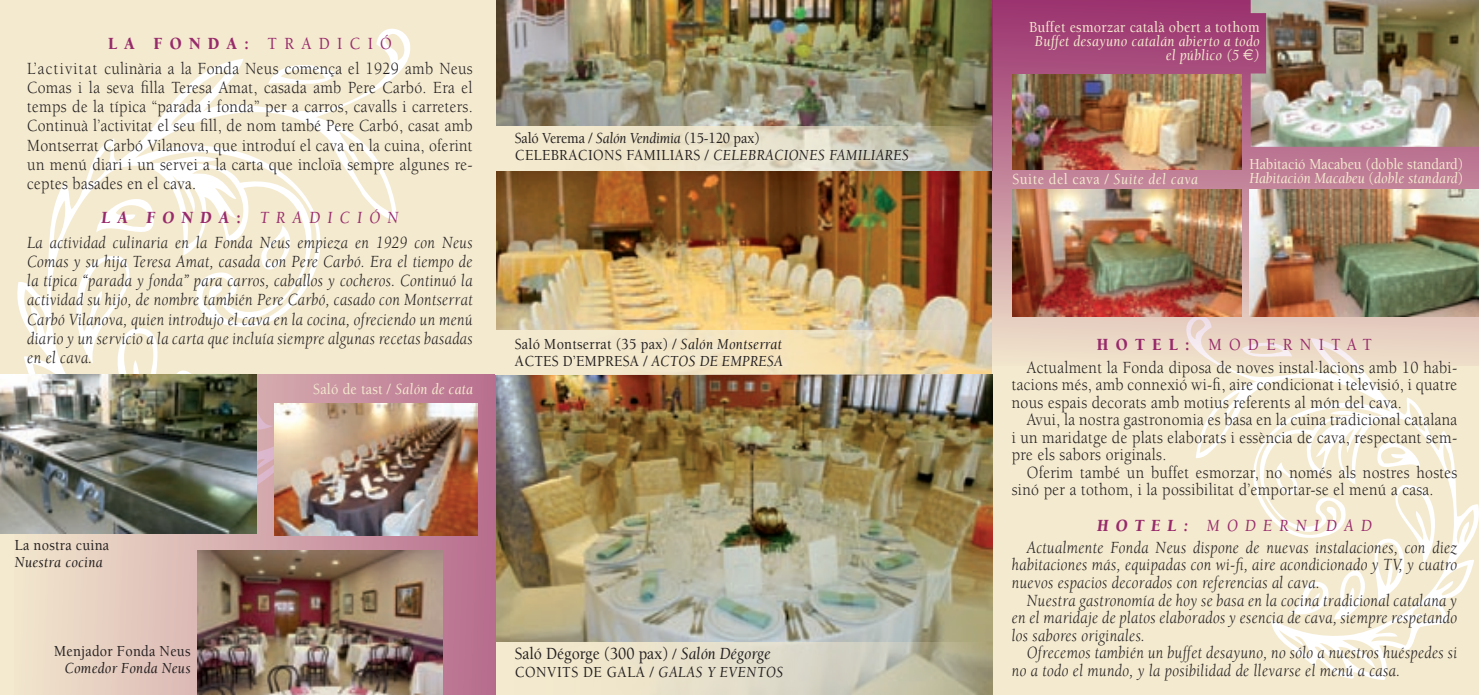
<style>
.page{position:relative;width:1479px;height:695px;background:#fff}
.page>*{position:absolute;margin:0;border:0;box-sizing:border-box;transform-origin:0 0}
.t1{font:italic 17.5px/19.2px "Berkeley Std";letter-spacing:.02em;color:#231f20;text-align:justify;scale:.9 1}
.t2{font:17.5px/19.2px "Berkeley Std";letter-spacing:.02em;color:#231f20;text-align:justify;scale:.9 1}
.t3{font:italic 17.5px "Berkeley Std";letter-spacing:.46em;color:#972a6b;scale:.9 1}
.t4{font:500 17.5px "Berkeley Std";color:#231f20;scale:.9 1}
.t5{font:900 17.5px "Berkeley Std";letter-spacing:.46em;color:#972a6b;scale:.9 1}
.t6{font:500 17.5px "Berkeley Std";letter-spacing:.46em;color:#972a6b;scale:.9 1}
.t7{font:500 15.75px "Berkeley Std";letter-spacing:.02em;color:#231f20;scale:.9 1}
.t8{font:italic 15.75px "Berkeley Std";letter-spacing:.02em;color:#231f20;scale:.9 1}
.t9{font:500 15.75px "Berkeley Std";letter-spacing:.02em;color:#f4eacf;scale:.9 1}
.t10{font:italic 15.75px/14px "Berkeley Std";letter-spacing:.02em;color:#f4eacf;text-align:right;scale:.9 1}
.t11{font:500 15.75px "Berkeley Std";letter-spacing:-.01em;color:#231f20;scale:.9 1}
.t12{font:italic 15.75px "Berkeley Std";color:#f4eacf;scale:.9 1}
.t13{font:500 15.75px "Berkeley Std";color:#f4eacf;scale:.9 1}
.t14{font:500 15.75px "Berkeley Std";letter-spacing:.04em;color:#231f20;scale:.9 1}
.t15{font:500 15.75px "Berkeley Std";letter-spacing:.04em;color:#f4eacf;scale:.9 1}
.s1{font-weight:500}
.s2{font-weight:900}
.s3{font-weight:900;font-style:normal}
.s4{font-weight:400;font-style:italic}
.s5{font-weight:500;font-style:normal}
.s6{font-size:15.75px}
.s7{font-family:"Euro Sans";font-style:normal}
</style>
<div class="page">
<div style="left:0;top:0;width:992px;height:694px;background:#f4eacf"></div>
<svg style="left:17px;top:28px;width:394px;height:346px"></svg>
<svg style="left:65px;top:183px;width:243px;height:191px"></svg>
<img style="left:496px;top:170px;width:496px;height:524px">
<div style="left:992px;top:0;width:486px;height:694px;background:#f4eacf"></div>
<svg style="left:1196px;top:365px;width:282px;height:314px"></svg>
<svg style="left:1262px;top:430px;width:181px;height:190px"></svg>
<div style="left:14px;top:374px;width:482px;height:320px;background:linear-gradient(to right,#f2e6cd,#b76e8e)"></div>
<img style="left:274px;top:403px;width:203px;height:132px">
<img style="left:0;top:374px;width:256px;height:159px">
<img style="left:197px;top:550px;width:245px;height:144px">
<img style="left:496px;top:0;width:496px;height:170px">
<svg style="left:496px;top:642px;width:491px;height:52px"></svg>
<svg style="left:496px;top:330px;width:491px;height:44px"></svg>
<svg style="left:496px;top:126px;width:491px;height:44px;fill:#eae3cb"></svg>
<svg style="left:992px;top:0;width:486px;height:365px;background:#c68d9d"></svg>
<img style="left:1012px;top:189px;width:229px;height:127px">
<img style="left:1012px;top:74px;width:229px;height:95px">
<img style="left:1248px;top:189px;width:230px;height:127px">
<img style="left:1250px;top:0;width:228px;height:147px">
<p class="t5" style="left:108px;top:35px;width:317px">LA FONDA: <span class="s1">TRADICIÓ</span></p>
<p class="t2" style="left:27px;top:59px;width:496px">L’activitat culinària a la Fonda Neus comença el 1929 amb Neus Comas i la seva filla Teresa Amat, casada amb Pere Carbó. Era el temps de la típica “parada i fonda” per a carros, cavalls i carreters.<br>Continuà l’activitat el seu fill, de nom també Pere Carbó, casat amb Montserrat Carbó Vilanova, que introduí el cava en la cuina, oferint un menú diari i un servei a la carta que incloïa sempre algunes re&shy;ceptes basades en el cava.</p>
<p class="t3" style="left:101px;top:208px;width:331px"><span class="s2">LA FONDA</span><span class="s3">:</span> TRADICIÓN</p>
<p class="t1" style="left:27px;top:233px;width:496px">La actividad culinaria en la Fonda Neus empieza en 1929 con Neus Comas y su hija Teresa Amat, casada con Pere Carbó. Era el tiempo de la típica “parada y fonda” para carros, caballos y cocheros. Continuó la actividad su hijo, de nombre también Pere Carbó, casado con Montserrat Carbó Vilanova, quien introdujo el cava en la cocina, ofreciendo un menú diario y un servicio a la carta que incluía siempre algunas recetas basadas en el cava.</p>
<p class="t9" style="left:313px;top:381px;width:179px">Saló de tast / <span class="s4">Salón de cata</span></p>
<p class="t11" style="left:515px;top:129px;width:274px">Saló Verema / <span class="s4">Salón Vendimia</span> (15-120 pax)</p>
<p class="t8" style="left:515px;top:147px;width:439px"><span class="s5">CELEBRACIONS FAMILIARS /</span> CELEBRACIONES FAMILIARES</p>
<p class="t7" style="left:515px;top:335px;width:298px">Saló Montserrat (35 pax) / <span class="s4">Salón Montserrat</span></p>
<p class="t7" style="left:515px;top:353px;width:299px">ACTES D’EMPRESA / <span class="s4">ACTOS DE EMPRESA</span></p>
<p class="t7" style="left:15px;top:536px;width:106px">La nostra cuina</p>
<p class="t8" style="left:15px;top:553px;width:99px">Nuestra cocina</p>
<p class="t7" style="left:54px;top:642px;width:153px">Menjador Fonda Neus</p>
<p class="t8" style="left:65px;top:659px;width:141px">Comedor Fonda Neus</p>
<p class="t4" style="left:515px;top:644px;width:285px">Saló Dégorge (300 pax) <span class="s6">/</span> <span class="s4">Salón Dégorge</span></p>
<p class="t14" style="left:515px;top:663px;width:300px">CONVITS DE GALA / <span class="s4">GALAS Y EVENTOS</span></p>
<p class="t9" style="left:1029px;top:19px;width:257px">Buffet esmorzar català obert a tothom</p>
<p class="t10" style="left:1034px;top:35px;width:251px">Buffet desayuno catalán abierto a todo el público (5 <span class="s7">e</span>)</p>
<p class="t15" style="left:1012px;top:170px;width:208px">Suite del cava / <span class="s4">Suite del cava</span></p>
<p class="t13" style="left:1249px;top:156px;width:239px">Habitació Macabeu (doble standard)</p>
<p class="t12" style="left:1249px;top:170px;width:239px">Habitación Macabeu <span class="s5">(</span>doble standard<span class="s5">)</span></p>
<p class="t6" style="left:1096px;top:335px;width:307px"><span class="s2">HOTEL:</span> MODERNITAT</p>
<p class="t2" style="left:1011px;top:359px;width:496px;line-height:17.5px;text-indent:15px">Actualment la Fonda diposa de noves instal·lacions amb 10 habi&shy;tacions més, amb connexió wi-fi, aire condicionat i televisió, i quatre nous espais decorats amb motius referents al món del cava.</p>
<p class="t2" style="left:1011px;top:411px;width:496px;line-height:17.5px;text-indent:15px">Avui, la nostra gastronomia es basa en la cuina tradicional catalana i un maridatge de plats elaborats i essència de cava, respectant sem&shy;pre els sabors originals.</p>
<p class="t2" style="left:1011px;top:464px;width:496px;line-height:17.5px;text-indent:15px">Oferim també un buffet esmorzar, no només als nostres hostes sinó per a tothom, i la possibilitat d’emportar-se el menú a casa.</p>
<p class="t3" style="left:1097px;top:515px;width:307px"><span class="s2">HOTEL:</span> MODERNIDAD</p>
<p class="t1" style="left:1011px;top:539px;width:496px;line-height:17.5px;text-indent:15px">Actualmente Fonda Neus dispone de nuevas instalaciones, con diez habitaciones más, equipadas con wi-fi, aire acondicionado y TV, y cuatro nuevos espacios decorados con referencias al cava.</p>
<p class="t1" style="left:1011px;top:591px;width:496px;line-height:17.5px;text-indent:15px">Nuestra gastronomía de hoy se basa en la cocina tradicional catalana y en el maridaje de platos elaborados y esencia de cava, siempre respetando los sabores originales.</p>
<p class="t1" style="left:1011px;top:644px;width:496px;line-height:17.5px;text-indent:15px">Ofrecemos también un buffet desayuno, no sólo a nuestros huéspedes si no a todo el mundo, y la posibilidad de llevarse el menú a casa.</p>
</div>
